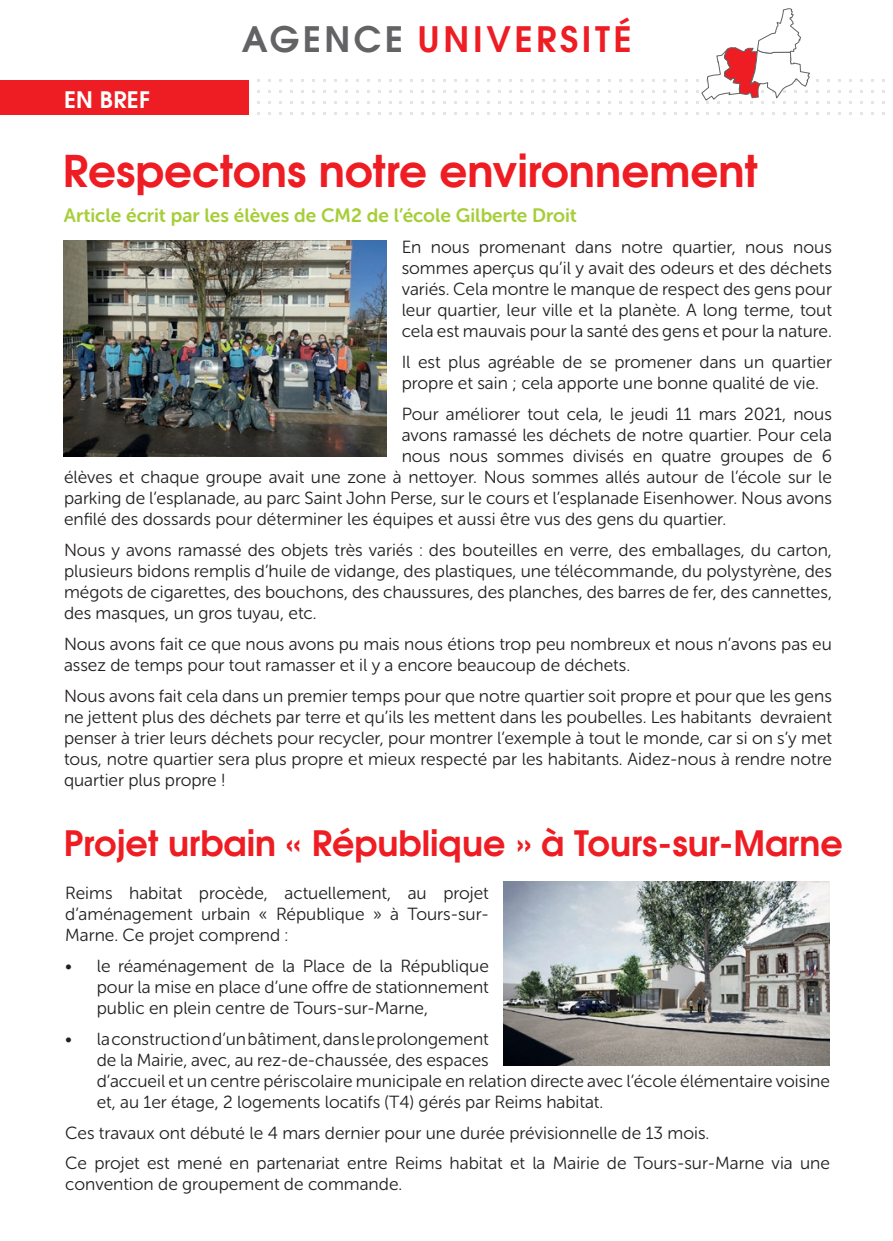
<style>
.page{position:relative;width:893px;height:1241px;background:#fff}
.page>*{position:absolute;margin:0;border:0;box-sizing:border-box;transform-origin:0 0}
.t1{font:700 43.75px "Te X Gyre Adventor";color:#ee1d23}
.t2{font:700 35.18px "Te X Gyre Adventor";letter-spacing:.1em;color:#ee1d23}
.t3{font:700 35px "Te X Gyre Adventor";color:#ee1d23}
.t4{font:700 22.75px "Te X Gyre Adventor";letter-spacing:.015em;color:#fff}
.t5{font:19.25px "Museo Sans Rounded 700";color:#a6ce39}
.t6{font:17.5px/21px "Museo Sans Rounded 300";color:#231f20;text-align:justify}
.s1{color:#636366}
</style>
<div class="page">
<div style="left:0;top:80px;width:249px;height:35px;background:#ee1d23"></div>
<svg style="left:696px;top:8px;width:123px;height:96px"></svg>
<img style="left:64px;top:241px;width:323px;height:215px">
<img style="left:504px;top:881px;width:326px;height:183px">
<h3 class="t4" style="left:64px;top:80px;width:87px">EN BREF</h3>
<h2 class="t2" style="left:242px;top:8px;width:391px"><span class="s1">AGENCE</span> UNIVERSITÉ</h2>
<h1 class="t1" style="left:63px;top:133px;width:697px">Respectons notre environnement</h1>
<p class="t5" style="left:64px;top:204px;width:514px">Article écrit par les élèves de CM2 de l’école Gilberte Droit</p>
<p class="t6" style="left:402px;top:236px;width:432px">En nous promenant dans notre quartier, nous nous sommes aperçus qu’il y avait des odeurs et des déchets variés. Cela montre le manque de respect des gens pour leur quartier, leur ville et la planète. A long terme, tout cela est mauvais pour la santé des gens et pour la nature.</p>
<p class="t6" style="left:402px;top:351px;width:432px">Il est plus agréable de se promener dans un quartier propre et sain ; cela apporte une bonne qualité de vie.</p>
<p class="t6" style="left:402px;top:403px;width:432px">Pour améliorer tout cela, le jeudi 11 mars 2021, nous</p>
<p class="t6" style="left:402px;top:424px;width:432px">avons ramassé les déchets de notre quartier. Pour cela</p>
<p class="t6" style="left:402px;top:445px;width:432px">nous nous sommes divisés en quatre groupes de 6</p>
<p class="t6" style="left:64px;top:466px;width:769px">élèves et chaque groupe avait une zone à nettoyer. Nous sommes allés autour de l’école sur le</p>
<p class="t6" style="left:64px;top:487px;width:769px">parking de l’esplanade, au parc Saint John Perse, sur le cours et l’esplanade Eisenhower. Nous avons</p>
<p class="t6" style="left:64px;top:508px;width:664px">enfilé des dossards pour déterminer les équipes et aussi être vus des gens du quartier.</p>
<p class="t6" style="left:64px;top:539px;width:769px">Nous y avons ramassé des objets très variés : des bouteilles en verre, des emballages, du carton, plusieurs bidons remplis d’huile de vidange, des plastiques, une télécommande, du polystyrène, des mégots de cigarettes, des bouchons, des chaussures, des planches, des barres de fer, des cannettes, des masques, un gros tuyau, etc.</p>
<p class="t6" style="left:64px;top:633px;width:769px">Nous avons fait ce que nous avons pu mais nous étions trop peu nombreux et nous n’avons pas eu assez de temps pour tout ramasser et il y a encore beaucoup de déchets.</p>
<p class="t6" style="left:64px;top:685px;width:770px">Nous avons fait cela dans un premier temps pour que notre quartier soit propre et pour que les gens ne jettent plus des déchets par terre et qu’ils les mettent dans les poubelles. Les habitants devraient penser à trier leurs déchets pour recycler, pour montrer l’exemple à tout le monde, car si on s’y met tous, notre quartier sera plus propre et mieux respecté par les habitants. Aidez-nous à rendre notre quartier plus propre !</p>
<h3 class="t3" style="left:64px;top:812px;width:780px">Projet urbain « République » à Tours-sur-Marne</h3>
<p class="t6" style="left:65px;top:882px;width:425px">Reims habitat procède, actuellement, au projet d’aménagement urbain « République » à Tours-sur-Marne. Ce projet comprend :</p>
<p class="t6" style="left:97px;top:955px;width:394px;text-indent:-32px">• le réaménagement de la Place de la République pour la mise en place d’une offre de stationnement public en plein centre de Tours-sur-Marne,</p>
<p class="t6" style="left:97px;top:1027px;width:735px;text-align:left;text-indent:-32px">• la construction d’un bâtiment, dans le prolongement<br>de la Mairie, avec, au rez-de-chaussée, des espaces<br>d’accueil et un centre périscolaire municipale en relation directe avec l’école élémentaire voisine et, au 1er étage, 2 logements locatifs (T4) gérés par Reims habitat.</p>
<p class="t6" style="left:65px;top:1116px;width:766px;line-height:31px">Ces travaux ont débuté le 4 mars dernier pour une durée prévisionnelle de 13 mois.<br>Ce projet est mené en partenariat entre Reims habitat et la Mairie de Tours-sur-Marne via une</p>
<p class="t6" style="left:65px;top:1173px;width:339px">convention de groupement de commande.</p>
</div>
